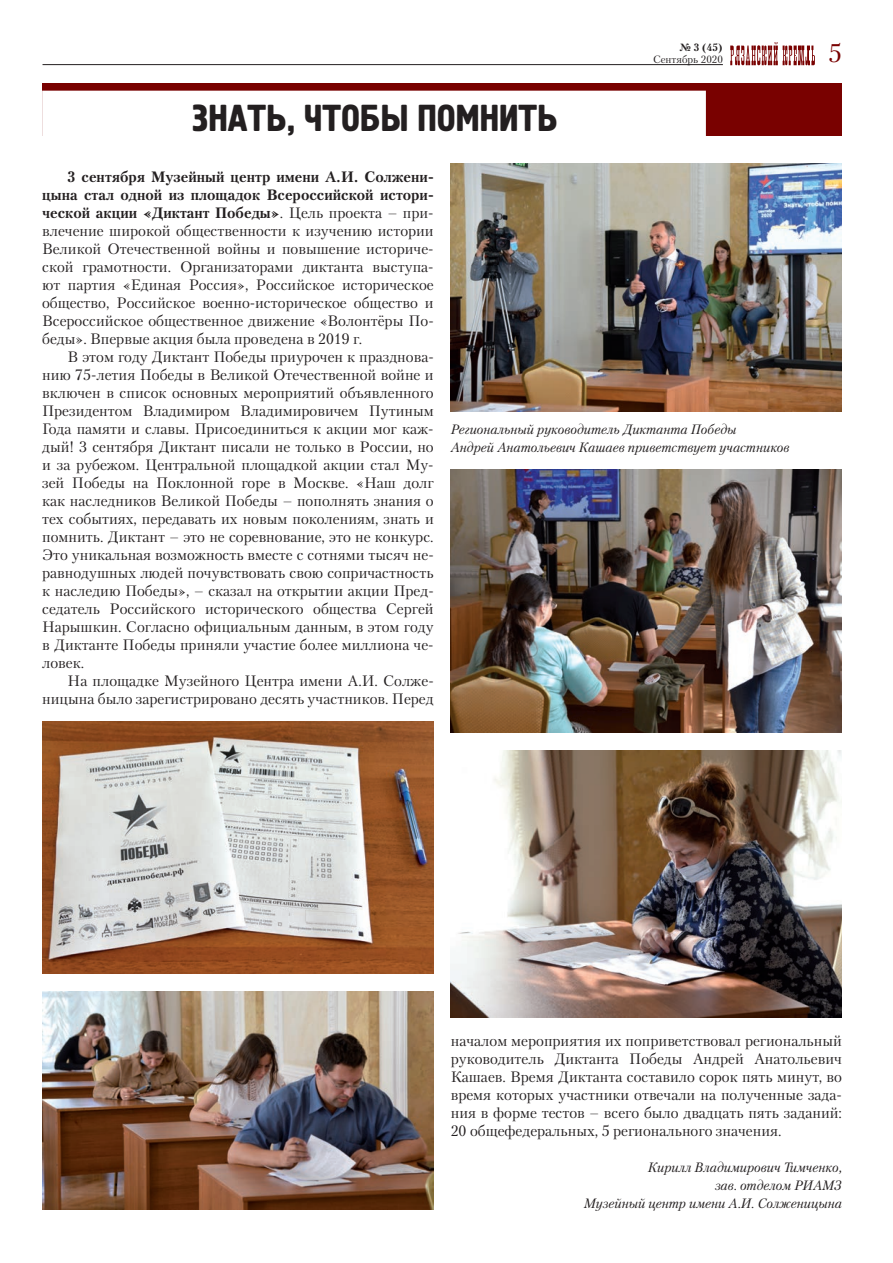
<style>
.page{position:relative;width:893px;height:1263px;background:#fff}
.page>*{position:absolute;margin:0;border:0;box-sizing:border-box;transform-origin:0 0}
.t1{font:37.5px "Hermes C";color:#231f20}
.t2{font:25.5px "Petersburg C";color:#790100}
.t3{font:15px/18px "Petersburg C";color:#231f20;text-align:justify}
.t4{font:italic 13.5px/18px "Petersburg C";color:#231f20;text-align:right}
.t5{font:10.5px "Petersburg C";color:#231f20}
.t6{font:700 10.5px "Petersburg C";color:#231f20}
.s1{font-weight:700}
</style>
<div class="page">
<svg style="left:730px;top:42px;width:85px;height:23px"></svg>
<hr style="left:43px;top:64px;width:680px;height:1px;background:#231f20">
<div style="left:43px;top:83px;width:799px;height:53px;background:#790100"></div>
<div style="left:42px;top:91px;width:664px;height:55px;background:#fff"></div>
<img style="left:451px;top:164px;width:391px;height:247px">
<img style="left:42px;top:722px;width:392px;height:252px">
<img style="left:451px;top:751px;width:391px;height:267px">
<img style="left:43px;top:992px;width:391px;height:217px">
<img style="left:451px;top:470px;width:391px;height:262px">
<p class="t6" style="left:679px;top:40px;width:45px">№ 3 (45)</p>
<p class="t5" style="left:653px;top:53px;width:71px">Сентябрь 2020</p>
<h1 class="t1" style="left:192px;top:97px;width:247px">ЗНАТЬ, ЧТОБЫ ПОМНИТ</h1>
<h1 class="t1" style="left:537px;top:97px;width:22px">Ь</h1>
<p class="t3" style="left:42px;top:167px;width:393px;text-indent:26px"><span class="s1">3 сентября Музейный центр имени А.И. Солжени&shy;цына стал одной из площадок Всероссийской истори&shy;ческой акции «Диктант Победы»</span>. Цель проекта – при&shy;влечение широкой общественности к изучению истории Великой Отечественной войны и повышение историче&shy;ской грамотности. Организаторами диктанта выступа&shy;ют партия «Единая Россия», Российское историческое общество, Российское военно‑историческое общество и Всероссийское общественное движение «Волонтёры По&shy;беды». Впервые акция была проведена в 2019 г.</p>
<p class="t3" style="left:42px;top:347px;width:393px;text-indent:26px">В этом году Диктант Победы приурочен к празднова&shy;нию 75-летия Победы в Великой Отечественной войне и включен в список основных мероприятий объявленного Президентом Владимиром Владимировичем Путиным Года памяти и славы. Присоединиться к акции мог каж&shy;дый! 3 сентября Диктант писали не только в России, но и за рубежом. Центральной площадкой акции стал Му&shy;зей Победы на Поклонной горе в Москве. «Наш долг как наследников Великой Победы – пополнять знания о тех событиях, передавать их новым поколениям, знать и помнить. Диктант – это не соревнование, это не конкурс.<br>Это уникальная возможность вместе с сотнями тысяч не&shy;равнодушных людей почувствовать свою сопричастность к наследию Победы», – сказал на открытии акции Пред&shy;седатель Российского исторического общества Сергей Нарышкин. Согласно официальным данным, в этом году в Диктанте Победы приняли участие более миллиона че&shy;ловек.</p>
<p class="t3" style="left:42px;top:671px;width:393px;text-align:right">На площадке Музейного Центра имени А.И. Солже&shy;ницына было зарегистрировано десять участников. Перед</p>
<p class="t4" style="left:451px;top:420px;width:340px;text-align:left">Региональный руководитель Диктанта Победы<br>Андрей Анатольевич Кашаев приветствует участников</p>
<h2 class="t2" style="left:828px;top:38px;width:15px">5</h2>
<p class="t3" style="left:451px;top:1031px;width:393px">началом мероприятия их поприветствовал региональный руководитель Диктанта Победы Андрей Анатольевич Кашаев. Время Диктанта составило сорок пять минут, во время которых участники отвечали на полученные зада&shy;ния в форме тестов – всего было двадцать пять заданий:<br>20 общефедеральных, 5 регионального значения.</p>
<p class="t4" style="left:584px;top:1158px;width:260px">Кирилл Владимирович Тимченко,<br>зав. отделом РИАМЗ<br>Музейный центр имени А.И. Солженицына</p>
</div>
